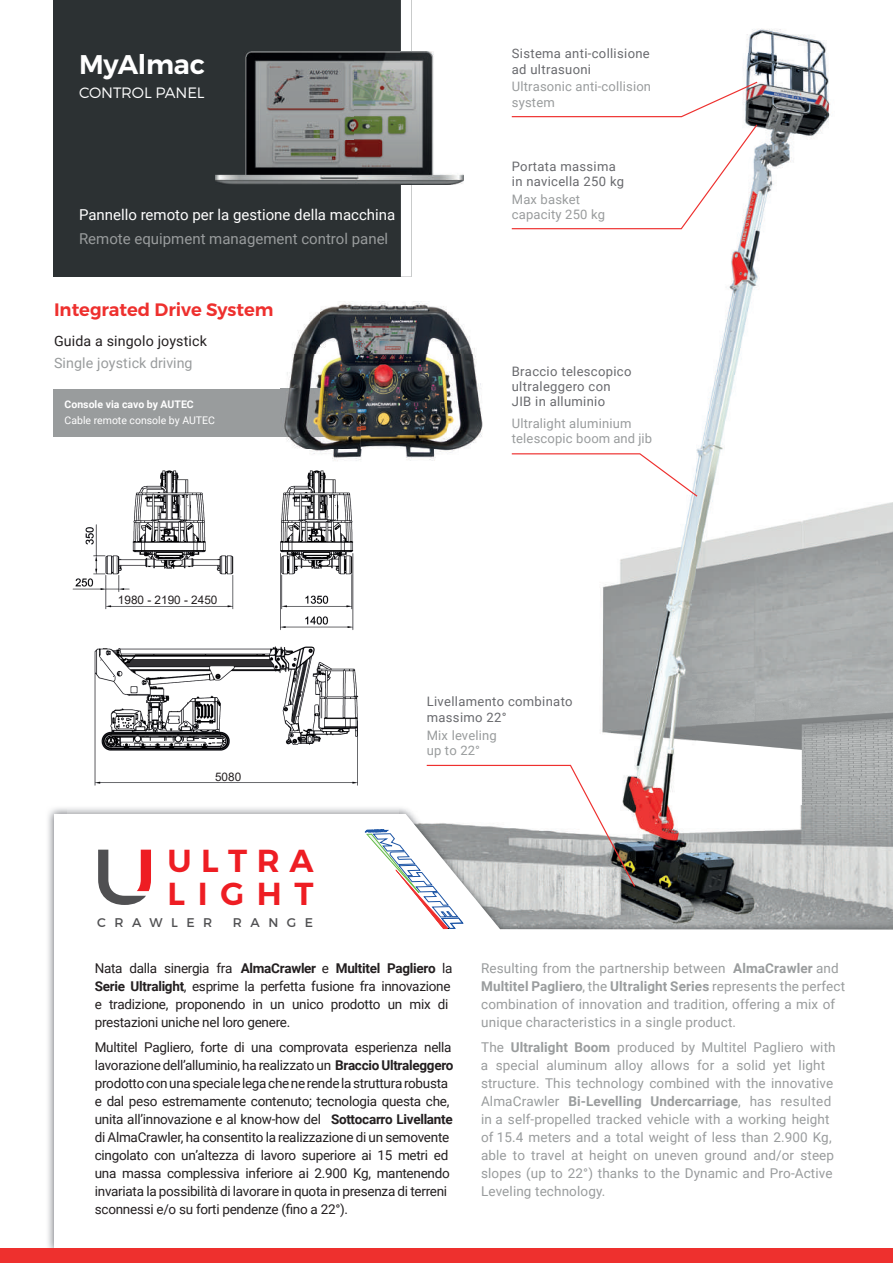
<style>
.page{position:relative;width:893px;height:1263px;background:#fff}
.page>*{position:absolute;margin:0;border:0;box-sizing:border-box;transform-origin:0 0}
.t1{font:600 31.8px/33.2px "Montserrat";letter-spacing:.35em;color:#ee1d23}
.t2{font:600 27px "Montserrat";letter-spacing:-.01em;color:#fff}
.t3{font:600 18px "Montserrat";color:#ee302e}
.t4{font:15px "Roboto";color:#fff}
.t5{font:15px "Roboto";color:#999c9d}
.t6{font:300 15px "Montserrat";letter-spacing:-.01em;color:#fff}
.t7{font:14.25px "Roboto";letter-spacing:.01em;color:#231f20}
.t8{font:14.25px "Roboto";letter-spacing:.01em;color:#999c9d}
.t9{font:13.5px/18px "Roboto";letter-spacing:-.02em;color:#231f20}
.t10{font:13.5px/18px "Roboto";letter-spacing:.01em;color:#999c9d}
.t11{font:13.05px/15.5px "Roboto";letter-spacing:.025em;color:#68696d}
.t12{font:13.05px/15.5px "Roboto";letter-spacing:.015em;color:#999c9d}
.t13{font:12.6px "Montserrat";letter-spacing:.68em;color:#505052}
.t14{font:11.7px "Arial";color:#231f20}
.t15{font:10.5px "Roboto";color:#fff}
.t16{font:700 10.5px "Roboto";color:#fff}
.s1{font-weight:700}
</style>
<div class="page">
<div style="left:53px;top:0;width:358px;height:277px;background:#2c3133"></div>
<img style="left:411px;top:0;width:415px;height:53px">
<img style="left:450px;top:53px;width:443px;height:752px">
<img style="left:411px;top:184px;width:39px;height:93px">
<img style="left:401px;top:0;width:10px;height:277px">
<img style="left:94px;top:646px;width:265px;height:140px">
<img style="left:72px;top:470px;width:282px;height:160px">
<div style="left:145px;top:592px;width:57px;height:13px;background:#fff"></div>
<img style="left:215px;top:52px;width:249px;height:132px">
<img style="left:48px;top:808px;width:317px;height:440px">
<img style="left:636px;top:805px;width:257px;height:9px">
<svg style="left:54px;top:814px;width:839px;height:434px"></svg>
<svg style="left:511px;top:453px;width:188px;height:45px"></svg>
<svg style="left:511px;top:81px;width:248px;height:149px"></svg>
<div style="left:0;top:1248px;width:893px;height:15px;background:#ee302e"></div>
<svg style="left:98px;top:850px;width:53px;height:55px"></svg>
<div style="left:53px;top:389px;width:302px;height:48px;background:#999c9d"></div>
<img style="left:292px;top:301px;width:202px;height:54px">
<img style="left:281px;top:355px;width:40px;height:34px">
<img style="left:321px;top:355px;width:173px;height:54px">
<img style="left:286px;top:437px;width:35px;height:13px">
<img style="left:321px;top:409px;width:40px;height:41px">
<img style="left:361px;top:409px;width:133px;height:54px">
<img style="left:309px;top:450px;width:77px;height:13px">
<img style="left:284px;top:389px;width:71px;height:48px">
<svg style="left:365px;top:764px;width:271px;height:165px"></svg>
<div style="left:212px;top:768px;width:29px;height:13px;background:#fff"></div>
<h2 class="t2" style="left:79px;top:48px;width:127px">MyAlmac</h2>
<p class="t6" style="left:79px;top:83px;width:127px">CONTROL PANEL</p>
<p class="t4" style="left:79px;top:205px;width:318px">Pannello remoto per la gestione della macchina</p>
<p class="t5" style="left:79px;top:228px;width:311px">Remote equipment management control panel</p>
<h3 class="t3" style="left:54px;top:299px;width:221px">Integrated Drive System</h3>
<p class="t7" style="left:54px;top:331px;width:154px">Guida a singolo joystick</p>
<p class="t8" style="left:54px;top:353px;width:140px">Single joystick driving</p>
<p class="t16" style="left:65px;top:397px;width:131px">Console via cavo by AUTEC</p>
<p class="t15" style="left:65px;top:413px;width:152px">Cable remote console by AUTEC</p>
<p class="t11" style="left:512px;top:45px;width:139px">Sistema anti-collisione ad ultrasuoni</p>
<p class="t12" style="left:512px;top:79px;width:141px">Ultrasonic anti-collision system</p>
<p class="t11" style="left:512px;top:158px;width:114px">Portata massima in navicella 250 kg</p>
<p class="t12" style="left:512px;top:191px;width:95px">Max basket capacity 250 kg</p>
<p class="t11" style="left:512px;top:363px;width:121px">Braccio telescopico ultraleggero con<br>JIB in alluminio</p>
<p class="t12" style="left:512px;top:415px;width:142px">Ultralight aluminium telescopic boom and jib</p>
<p class="t14" style="left:118px;top:592px;width:101px">1980 - 2190 - 2450</p>
<p class="t14" style="left:215px;top:769px;width:28px">5080</p>
<h1 class="t1" style="left:167px;top:844px;width:148px">ULTRA<br>LIGHT</h1>
<p class="t13" style="left:97px;top:914px;width:117px">CRAWLER</p>
<p class="t13" style="left:233px;top:914px;width:82px">RANGE</p>
<p class="t11" style="left:427px;top:693px;width:147px">Livellamento combinato massimo 22°</p>
<p class="t12" style="left:427px;top:727px;width:71px">Mix leveling up to 22°</p>
<p class="t9" style="left:95px;top:959px;width:359px">Nata dalla sinergia fra <span class="s1">AlmaCrawler</span> e <span class="s1">Multitel Pagliero</span> la <span class="s1">Serie Ultralight</span>, esprime la perfetta fusione fra innovazione e tradizione, proponendo in un unico prodotto un mix di prestazioni uniche nel loro genere.</p>
<p class="t9" style="left:95px;top:1038px;width:360px">Multitel Pagliero, forte di una comprovata esperienza nella lavorazione dell’alluminio, ha realizzato un <span class="s1">Braccio Ultraleggero </span>prodotto conuna speciale lega chene rendelastruttura robusta e dal peso estremamente contenuto; tecnologia questa che, unita all’innovazione e al know-how del <span class="s1">Sottocarro Livellante </span>di AlmaCrawler, ha consentito la realizzazione di un semovente cingolato con un’altezza di lavoro superiore ai 15 metri ed una massa complessiva inferiore ai 2.900 Kg, mantenendo invariata la possibilità di lavorare in quota in presenza di terreni sconnessi e/o su forti pendenze (fino a 22°).</p>
<p class="t10" style="left:481px;top:959px;width:365px">Resulting from the partnership between <span class="s1">AlmaCrawler</span> and <span class="s1">Multitel Pagliero</span>, the <span class="s1">Ultralight Series</span> represents the perfect combination of innovation and tradition, offering a mix of unique characteristics in a single product.</p>
<p class="t10" style="left:481px;top:1038px;width:356px">The <span class="s1">Ultralight Boom</span> produced by Multitel Pagliero with a special aluminum alloy allows for a solid yet light structure. This technology combined with the innovative AlmaCrawler <span class="s1">Bi-Levelling Undercarriage</span>, has resulted in a self-propelled tracked vehicle with a working height of 15.4 meters and a total weight of less than 2.900 Kg, able to travel at height on uneven ground and/or steep slopes (up to 22°) thanks to the Dynamic and Pro-Active Leveling technology.</p>
</div>
